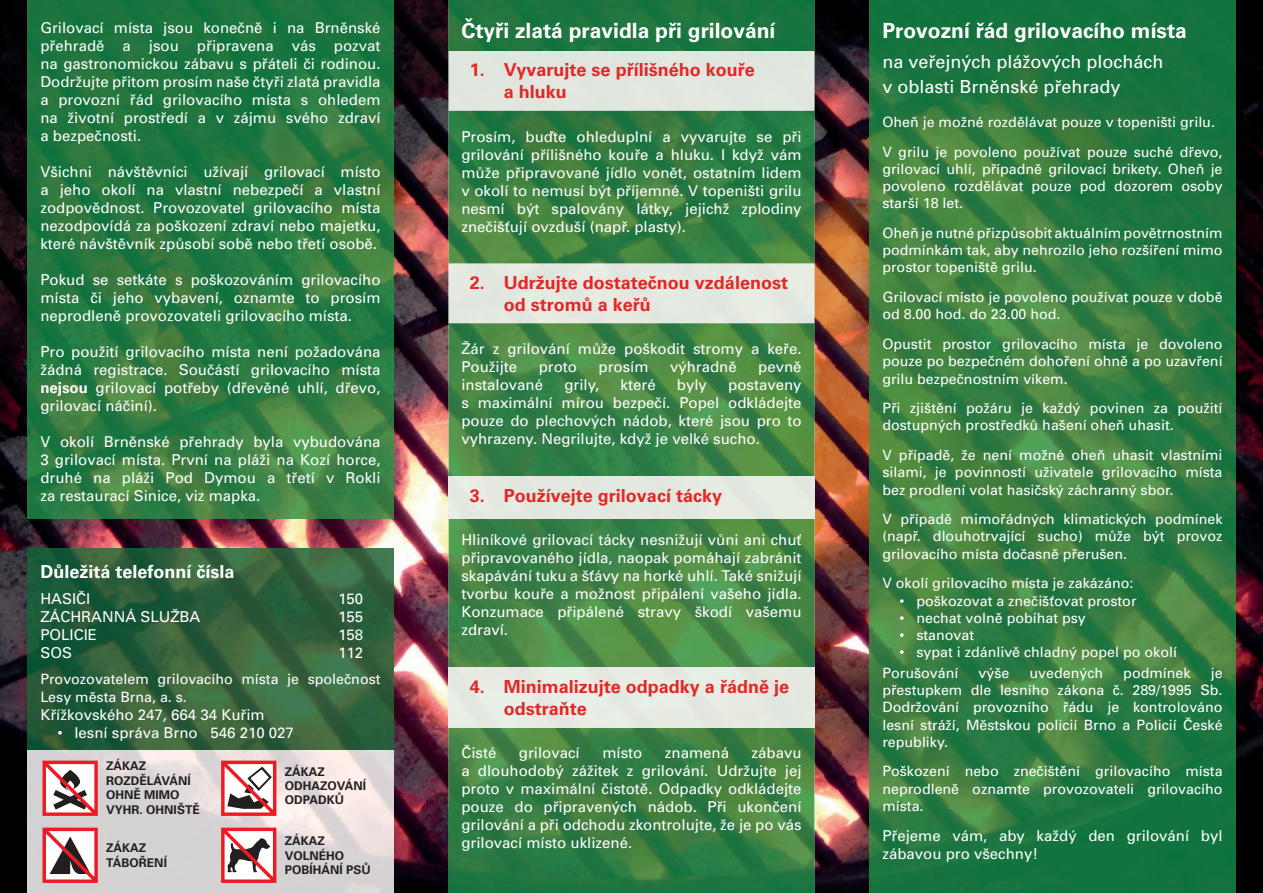
<style>
.page{position:relative;width:1263px;height:893px;background:#fff}
.page>*{position:absolute;margin:0;border:0;box-sizing:border-box;transform-origin:0 0}
.t1{font:700 21px "Univers CE";color:#fff}
.t2{font:700 18px/21.6px "Univers CE";color:#e32726}
.t3{font:18px/25.2px "Univers CE";color:#fff}
.t4{font:700 18px "Univers CE";color:#fff}
.t5{font:15px/18px "Univers CE";color:#fff;text-align:justify}
.t6{font:14.25px/17.1px "Univers CE";color:#fff;text-align:justify}
.t7{font:700 12px/14.4px "Univers CE";color:#231f20}
.s1{font-weight:700}
</style>
<div class="page">
<img style="left:0;top:0;width:1263px;height:893px">
<img style="left:870px;top:0;width:365px;height:893px">
<img style="left:28px;top:0;width:365px;height:519px">
<img style="left:449px;top:0;width:365px;height:893px">
<img style="left:28px;top:549px;width:365px;height:344px">
<div style="left:449px;top:476px;width:365px;height:43px;background:#e3e8e1"></div>
<img style="left:814px;top:264px;width:1px;height:59px">
<div style="left:449px;top:264px;width:365px;height:59px;background:#e4e9e1"></div>
<div style="left:449px;top:668px;width:365px;height:59px;background:#e7ece3"></div>
<img style="left:814px;top:51px;width:1px;height:60px">
<div style="left:449px;top:51px;width:365px;height:60px;background:#e1e6de"></div>
<svg style="left:221px;top:828px;width:55px;height:55px"></svg>
<svg style="left:221px;top:761px;width:55px;height:55px"></svg>
<svg style="left:43px;top:828px;width:55px;height:55px"></svg>
<svg style="left:43px;top:761px;width:55px;height:55px"></svg>
<p class="t5" style="left:40px;top:19px;width:342px">Grilovací místa jsou konečně i na Brněnské přehradě a jsou připravena vás pozvat na gastronomickou zábavu s přáteli či rodinou.<br>Dodržujte přitom prosím naše čtyři zlatá pravidla a provozní řád grilovacího místa s ohledem na životní prostředí a v zájmu svého zdraví a bezpečnosti.</p>
<p class="t5" style="left:40px;top:163px;width:342px">Všichni návštěvníci užívají grilovací místo a jeho okolí na vlastní nebezpečí a vlastní zodpovědnost. Provozovatel grilovacího místa nezodpovídá za poškození zdraví nebo majetku, které návštěvník způsobí sobě nebo třetí osobě.</p>
<p class="t5" style="left:40px;top:271px;width:342px">Pokud se setkáte s poškozováním grilovacího místa či jeho vybavení, oznamte to prosím neprodleně provozovateli grilovacího místa.</p>
<p class="t5" style="left:40px;top:343px;width:342px">Pro použití grilovacího místa není požadována žádná registrace. Součástí grilovacího místa <span class="s1">nejsou</span> grilovací potřeby (dřevěné uhlí, dřevo, grilovací náčiní).</p>
<p class="t5" style="left:40px;top:433px;width:342px">V okolí Brněnské přehrady byla vybudována 3 grilovací místa. První na pláži na Kozí horce, druhé na pláži Pod Dymou a třetí v Rokli za restaurací Sinice, viz mapka.</p>
<p class="t4" style="left:40px;top:564px;width:196px">Důležitá telefonní čísla</p>
<p class="t5" style="left:40px;top:591px;width:52px">HASIČI</p>
<p class="t5" style="left:338px;top:591px;width:27px">150</p>
<p class="t5" style="left:40px;top:609px;width:162px">ZÁCHRANNÁ SLUŽBA</p>
<p class="t5" style="left:338px;top:609px;width:27px">155</p>
<p class="t5" style="left:40px;top:627px;width:58px">POLICIE</p>
<p class="t5" style="left:338px;top:627px;width:27px">158</p>
<p class="t5" style="left:40px;top:645px;width:33px">SOS</p>
<p class="t5" style="left:338px;top:645px;width:27px">112</p>
<p class="t6" style="left:40px;top:671px;width:342px;line-height:18px">Provozovatelem grilovacího místa je společnost<br>Lesy města Brna, a. s.</p>
<p class="t5" style="left:40px;top:707px;width:226px">Křížkovského 247, 664 34 Kuřim</p>
<p class="t5" style="left:57px;top:725px;width:238px">• lesní správa Brno 546 210 027</p>
<p class="t7" style="left:106px;top:759px;width:95px">ZÁKAZ<br>ROZDĚLÁVÁNÍ<br>OHNĚ MIMO<br>VYHR. OHNIŠTĚ</p>
<p class="t7" style="left:106px;top:841px;width:62px">ZÁKAZ<br>TÁBOŘENÍ</p>
<p class="t7" style="left:285px;top:765px;width:83px">ZÁKAZ<br>ODHAZOVÁNÍ<br>ODPADKŮ</p>
<p class="t7" style="left:285px;top:834px;width:88px">ZÁKAZ<br>VOLNÉHO<br>POBÍHÁNÍ PSŮ</p>
<h1 class="t1" style="left:461px;top:22px;width:315px">Čtyři zlatá pravidla při grilování</h1>
<p class="t2" style="left:504px;top:60px;width:252px;text-indent:-34px">1. Vyvarujte se přílišného kouře a hluku</p>
<p class="t5" style="left:461px;top:129px;width:342px">Prosím, buďte ohleduplní a vyvarujte se při grilování přílišného kouře a hluku. I když vám může připravované jídlo vonět, ostatním lidem v okolí to nemusí být příjemné. V topeništi grilu nesmí být spalovány látky, jejichž zplodiny znečišťují ovzduší (např. plasty).</p>
<p class="t2" style="left:504px;top:273px;width:286px;text-indent:-34px">2. Udržujte dostatečnou vzdálenost od stromů a keřů</p>
<p class="t5" style="left:461px;top:341px;width:342px">Žár z grilování může poškodit stromy a keře.<br>Použijte</p>
<p class="t5" style="left:539px;top:359px;width:40px">proto</p>
<p class="t5" style="left:598px;top:359px;width:51px">prosím</p>
<p class="t5" style="left:670px;top:359px;width:68px">výhradně</p>
<p class="t5" style="left:758px;top:359px;width:45px">pevně</p>
<p class="t5" style="left:461px;top:377px;width:83px">instalované</p>
<p class="t5" style="left:564px;top:377px;width:37px">grily,</p>
<p class="t5" style="left:621px;top:377px;width:37px">které</p>
<p class="t5" style="left:677px;top:377px;width:32px">byly</p>
<p class="t5" style="left:461px;top:377px;width:342px;text-indent:267px">postaveny s maximální mírou bezpečí. Popel odkládejte pouze do plechových nádob, které jsou pro to vyhrazeny. Negrilujte, když je velké sucho.</p>
<p class="t2" style="left:470px;top:486px;width:254px">3. Používejte grilovací tácky</p>
<p class="t5" style="left:461px;top:532px;width:342px">Hliníkové grilovací tácky nesnižují vůni ani chuť připravovaného jídla, naopak pomáhají zabránit skapávání tuku a šťávy na horké uhlí. Také snižují tvorbu kouře a možnost připálení vašeho jídla.<br>Konzumace připálené stravy škodí vašemu zdraví.</p>
<p class="t2" style="left:504px;top:677px;width:287px;text-indent:-34px">4. Minimalizujte odpadky a řádně je odstraňte</p>
<p class="t5" style="left:461px;top:745px;width:37px">Čisté</p>
<p class="t5" style="left:519px;top:745px;width:62px">grilovací</p>
<p class="t5" style="left:602px;top:745px;width:41px">místo</p>
<p class="t5" style="left:665px;top:745px;width:66px">znamená</p>
<p class="t5" style="left:461px;top:745px;width:342px;text-indent:290px">zábavu a dlouhodobý zážitek z grilování. Udržujte jej proto v maximální čistotě. Odpadky odkládejte pouze do připravených nádob. Při ukončení grilování a při odchodu zkontrolujte, že je po vás grilovací místo uklizené.</p>
<h1 class="t1" style="left:882px;top:22px;width:306px">Provozní řád grilovacího místa</h1>
<p class="t3" style="left:882px;top:50px;width:283px">na veřejných plážových plochách v oblasti Brněnské přehrady</p>
<p class="t6" style="left:882px;top:108px;width:342px;line-height:29.8px">Oheň je možné rozdělávat pouze v topeništi grilu.<br>V grilu je povoleno používat pouze suché dřevo,</p>
<p class="t6" style="left:882px;top:162px;width:342px">grilovací uhlí, případně grilovací brikety. Oheň je povoleno rozdělávat pouze pod dozorem osoby starší 18 let.</p>
<p class="t6" style="left:882px;top:226px;width:342px">Oheň je nutné přizpůsobit aktuálním povětrnostním podmínkám tak, aby nehrozilo jeho rozšíření mimo prostor topeniště grilu.</p>
<p class="t6" style="left:882px;top:290px;width:342px">Grilovací místo je povoleno používat pouze v době od 8.00 hod. do 23.00 hod.</p>
<p class="t6" style="left:882px;top:337px;width:342px">Opustit prostor grilovacího místa je dovoleno pouze po bezpečném dohoření ohně a po uzavření grilu bezpečnostním víkem.</p>
<p class="t6" style="left:882px;top:401px;width:342px">Při zjištění požáru je každý povinen za použití dostupných prostředků hašení oheň uhasit.</p>
<p class="t6" style="left:882px;top:448px;width:342px">V případě, že není možné oheň uhasit vlastními silami, je povinností uživatele grilovacího místa bez prodlení volat hasičský záchranný sbor.</p>
<p class="t6" style="left:882px;top:512px;width:342px">V případě mimořádných klimatických podmínek (např. dlouhotrvající sucho) může být provoz grilovacího místa dočasně přerušen.</p>
<p class="t6" style="left:882px;top:576px;width:253px">V okolí grilovacího místa je zakázáno:</p>
<p class="t6" style="left:899px;top:593px;width:239px">• poškozovat a znečišťovat prostor</p>
<p class="t6" style="left:899px;top:610px;width:188px">• nechat volně pobíhat psy</p>
<p class="t6" style="left:899px;top:627px;width:76px">• stanovat</p>
<p class="t6" style="left:882px;top:642px;width:296px;line-height:21.3px;text-indent:17px">• sypat i zdánlivě chladný popel po okolí<br>Porušování</p>
<p class="t6" style="left:882px;top:666px;width:342px;text-indent:328px">je přestupkem dle lesního zákona č. 289/1995 Sb.<br>Dodržování provozního řádu je kontrolováno lesní stráží, Městskou policií Brno a Policií České republiky.</p>
<p class="t6" style="left:882px;top:764px;width:342px">Poškození nebo znečištění grilovacího místa neprodleně oznamte provozovateli grilovacího místa.</p>
<p class="t5" style="left:882px;top:828px;width:342px">Přejeme vám, aby každý den grilování byl zábavou pro všechny!</p>
<p class="t6" style="left:978px;top:666px;width:32px">výše</p>
<p class="t6" style="left:1029px;top:666px;width:75px">uvedených</p>
<p class="t6" style="left:1123px;top:666px;width:69px">podmínek</p>
</div>
